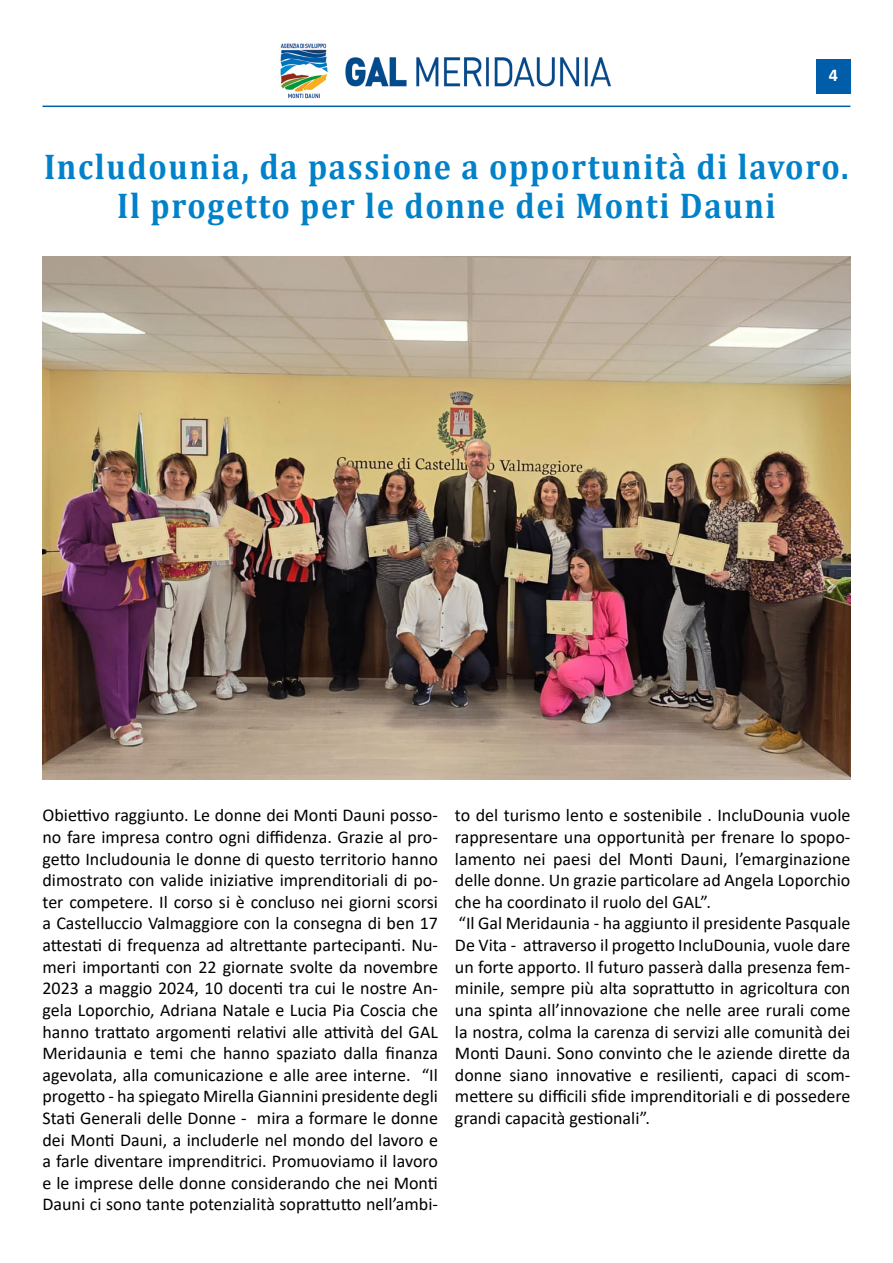
<style>
.page{position:relative;width:893px;height:1263px;background:#fff}
.page>*{position:absolute;margin:0;border:0;box-sizing:border-box;transform-origin:0 0}
.t1{font:700 36px/39px "Cambria";letter-spacing:.05em;color:#0081c9;text-align:center;scale:.9 1}
.t2{font:18px/21.6px "Calibri";color:#000;text-align:justify}
.t3{font:700 18px "Calibri";color:#fff}
</style>
<div class="page">
<img style="left:345px;top:57px;width:266px;height:30px">
<img style="left:280px;top:43px;width:48px;height:56px">
<hr style="left:43px;top:106px;width:807px;height:1px;background:#005da9">
<div style="left:816px;top:60px;width:34px;height:34px;background:#005da9"></div>
<img style="left:43px;top:256px;width:807px;height:523px">
<p class="t3" style="left:829px;top:62px;width:11px">4</p>
<h1 class="t1" style="left:44px;top:146px;width:896px">Includounia, da passione a opportunità di lavoro.<br>Il progetto per le donne dei Monti Dauni</h1>
<p class="t2" style="left:43px;top:804px;width:397px">Obiettivo raggiunto. Le donne dei Monti Dauni posso&shy;no fare impresa contro ogni diffidenza. Grazie al pro&shy;getto Includounia le donne di questo territorio hanno dimostrato con valide iniziative imprenditoriali di po&shy;ter competere. Il corso si è concluso nei giorni scorsi a Castelluccio Valmaggiore con la consegna di ben 17 attestati di frequenza ad altrettante partecipanti. Nu&shy;meri importanti con 22 giornate svolte da novembre 2023 a maggio 2024, 10 docenti tra cui le nostre An&shy;gela Loporchio, Adriana Natale e Lucia Pia Coscia che hanno trattato argomenti relativi alle attività del GAL Meridaunia e temi che hanno spaziato dalla finanza agevolata, alla comunicazione e alle aree interne. “Il progetto - ha spiegato Mirella Giannini presidente degli Stati Generali delle Donne - mira a formare le donne dei Monti Dauni, a includerle nel mondo del lavoro e a farle diventare imprenditrici. Promuoviamo il lavoro e le imprese delle donne considerando che nei Monti Dauni ci sono tante potenzialità soprattutto nell’ambi-</p>
<p class="t2" style="left:455px;top:804px;width:397px;text-align:left">to del turismo lento e sostenibile . IncluDounia vuole rappresentare una opportunità per frenare lo spopo&shy;lamento nei paesi del Monti Dauni, l’emarginazione delle donne. Un grazie particolare ad Angela Loporchio che ha coordinato il ruolo del GAL”.<br>“Il Gal Meridaunia - ha aggiunto il presidente Pasquale De Vita - attraverso il progetto IncluDounia, vuole dare un forte apporto. Il futuro passerà dalla presenza fem&shy;minile, sempre più alta soprattutto in agricoltura con una spinta all’innovazione che nelle aree rurali come la nostra, colma la carenza di servizi alle comunità dei Monti Dauni. Sono convinto che le aziende dirette da donne siano innovative e resilienti, capaci di scom&shy;mettere su difficili sfide imprenditoriali e di possedere grandi capacità gestionali”.</p>
</div>
